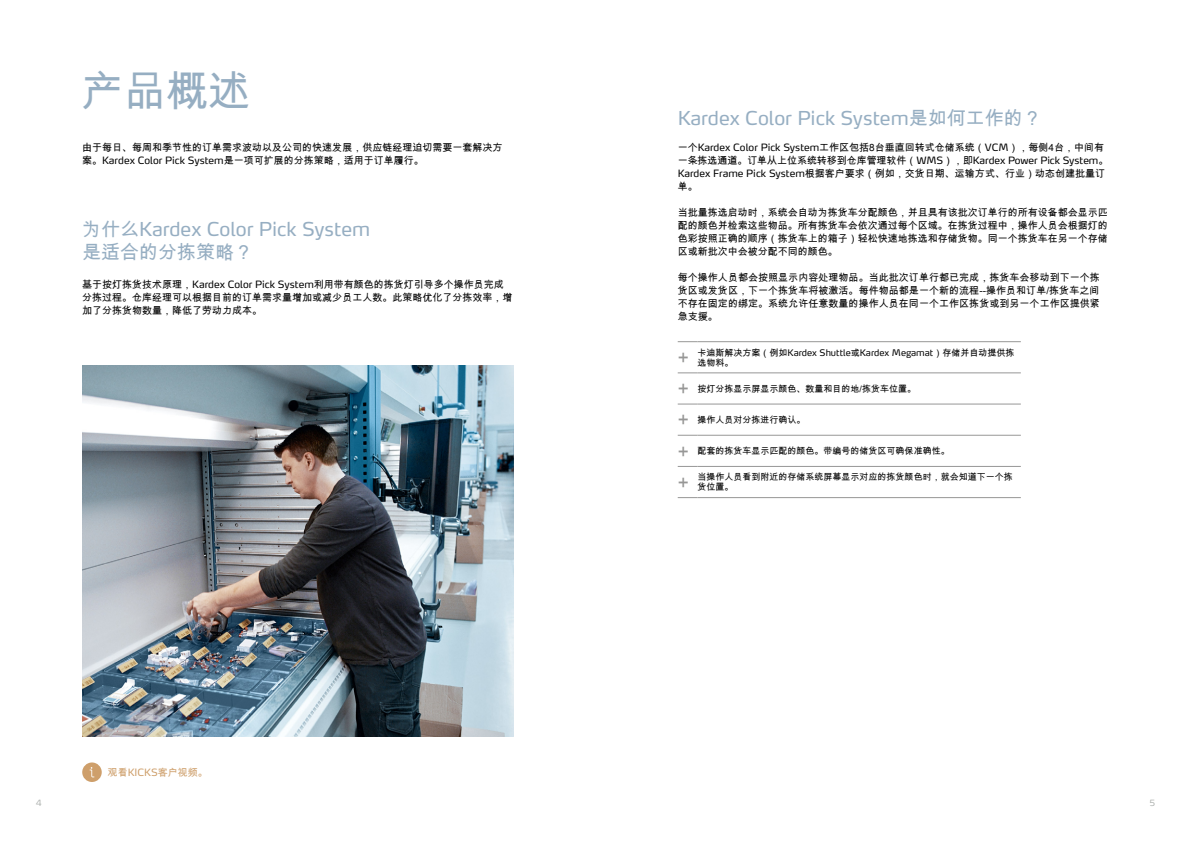
<style>
.page{position:relative;width:1191px;height:842px;background:#fff}
.page>*{position:absolute;margin:0;border:0;box-sizing:border-box;transform-origin:0 0}
.t1{font:42px "Arial Unicode MS";color:#96aec2}
.t2{font:19px "Max Pro";color:#96aec2}
.t3{font:19px "Arial Unicode MS";color:#96aec2}
.t4{font:19px "Arial Unicode MS";color:#979796}
.t5{font:10px/13px "Arial Unicode MS";color:#000}
.t6{font:10px "Arial Unicode MS";color:#ce9f6b}
.t7{font:9px/10px "Arial Unicode MS";color:#000}
.t8{font:9px "Max Pro";color:#000}
.t9{font:300 8.5px "Max Pro";color:#a8aca9}
.s1{font-family:"Max Pro"}
.s2{font-family:"Arial Unicode MS"}
.s3{font-family:"Arial Unicode MS";font-size:19px;color:#979796}
.s4{font-size:19px;color:#979796}
</style>
<div class="page">
<svg style="left:677px;top:373px;width:20px;height:1px"></svg>
<hr style="left:697px;top:373px;width:323px;height:1px;background:#979796">
<svg style="left:677px;top:404px;width:20px;height:1px"></svg>
<hr style="left:697px;top:404px;width:323px;height:1px;background:#979796">
<svg style="left:677px;top:435px;width:20px;height:1px"></svg>
<hr style="left:697px;top:435px;width:323px;height:1px;background:#979796">
<svg style="left:677px;top:466px;width:20px;height:1px"></svg>
<hr style="left:697px;top:466px;width:323px;height:1px;background:#979796">
<svg style="left:677px;top:497px;width:20px;height:1px"></svg>
<hr style="left:697px;top:497px;width:323px;height:1px;background:#979796">
<svg style="left:677px;top:341px;width:20px;height:1px"></svg>
<hr style="left:697px;top:341px;width:323px;height:1px;background:#979796">
<img style="left:82px;top:366px;width:431px;height:370px">
<div style="left:82px;top:762px;width:20px;height:20px;background:#ce9f6b;border-radius:50%"></div>
<svg style="left:90px;top:767px;width:4px;height:10px"></svg>
<h1 class="t1" style="left:82px;top:61px;width:169px">产品概述</h1>
<p class="t5" style="left:82px;top:141px;width:422px">由于每日、每周和季节性的订单需求波动以及公司的快速发展，供应链经理迫切需要一套解决方案。<span class="s1">Kardex Color Pick System</span>是一项可扩展的分拣策略，适用于订单履行。</p>
<h2 class="t2" style="left:82px;top:213px;width:289px"><span class="s2">为什么</span>Kardex Color Pick System</h2>
<h2 class="t3" style="left:82px;top:238px;width:172px">是适合的分拣策略？</h2>
<p class="t5" style="left:82px;top:278px;width:432px">基于按灯拣货技术原理，<span class="s1">Kardex Color Pick System</span>利用带有颜色的拣货灯引导多个操作员完成分拣过程。仓库经理可以根据目前的订单需求量增加或减少员工人数。此策略优化了分拣效率，增加了分拣货物数量，降低了劳动力成本。</p>
<p class="t6" style="left:108px;top:765px;width:102px">观看<span class="s1">KICKS</span>客户视频。</p>
<h2 class="t2" style="left:677px;top:102px;width:365px">Kardex Color Pick System<span class="s2">是如何工作的？</span></h2>
<p class="t5" style="left:677px;top:141px;width:432px">一个<span class="s1">Kardex Color Pick System</span>工作区包括8台垂直回转式仓储系统（<span class="s1">VCM</span>），每侧4台，中间有一条拣选通道。订单从上位系统转移到仓库管理软件（<span class="s1">WMS</span>），即<span class="s1">Kardex Power Pick System</span>。<span class="s1">Kardex Frame Pick System</span>根据客户要求（例如，交货日期、运输方式、行业）动态创建批量订单。</p>
<p class="t5" style="left:677px;top:206px;width:431px;text-align:justify">当批量拣选启动时，系统会自动为拣货车分配颜色，并且具有该批次订单行的所有设备都会显示匹配的颜色并检索这些物品。所有拣货车会依次通过每个区域。在拣货过程中，操作人员会根据灯的色彩按照正确的顺序（拣货车上的箱子）轻松快速地拣选和存储货物。同一个拣货车在另一个存储区或新批次中会被分配不同的颜色。</p>
<p class="t5" style="left:677px;top:271px;width:424px;text-align:justify">每个操作人员都会按照显示内容处理物品。当此批次订单行都已完成，拣货车会移动到下一个拣货区或发货区，下一个拣货车将被激活。每件物品都是一个新的流程--操作员和订单/拣货车之间不存在固定的绑定。系统允许任意数量的操作人员在同一个工作区拣货或到另一个工作区提供紧急支援。</p>
<p class="t8" style="left:677px;top:345px;width:338px"><span class="s3">+</span> <span class="s2">卡迪斯解决方案（例如</span>Kardex Shuttle<span class="s2">或</span>Kardex Megamat<span class="s2">）存储并自动提供拣</span></p>
<p class="t7" style="left:697px;top:357px;width:37px">选物料。</p>
<p class="t7" style="left:677px;top:383px;width:240px"><span class="s4">+</span> 按灯分拣显示屏显示颜色、数量和目的地/拣货车位置。</p>
<p class="t7" style="left:677px;top:414px;width:129px"><span class="s4">+</span> 操作人员对分拣进行确认。</p>
<p class="t7" style="left:677px;top:446px;width:273px"><span class="s4">+</span> 配套的拣货车显示匹配的颜色。带编号的储货区可确保准确性。</p>
<h2 class="t4" style="left:677px;top:468px;width:13px">+</h2>
<p class="t7" style="left:697px;top:472px;width:316px">当操作人员看到附近的存储系统屏幕显示对应的拣货颜色时，就会知道下一个拣货位置。</p>
<p class="t9" style="left:36px;top:796px;width:8px">4</p>
<p class="t9" style="left:1150px;top:796px;width:7px">5</p>
</div>
